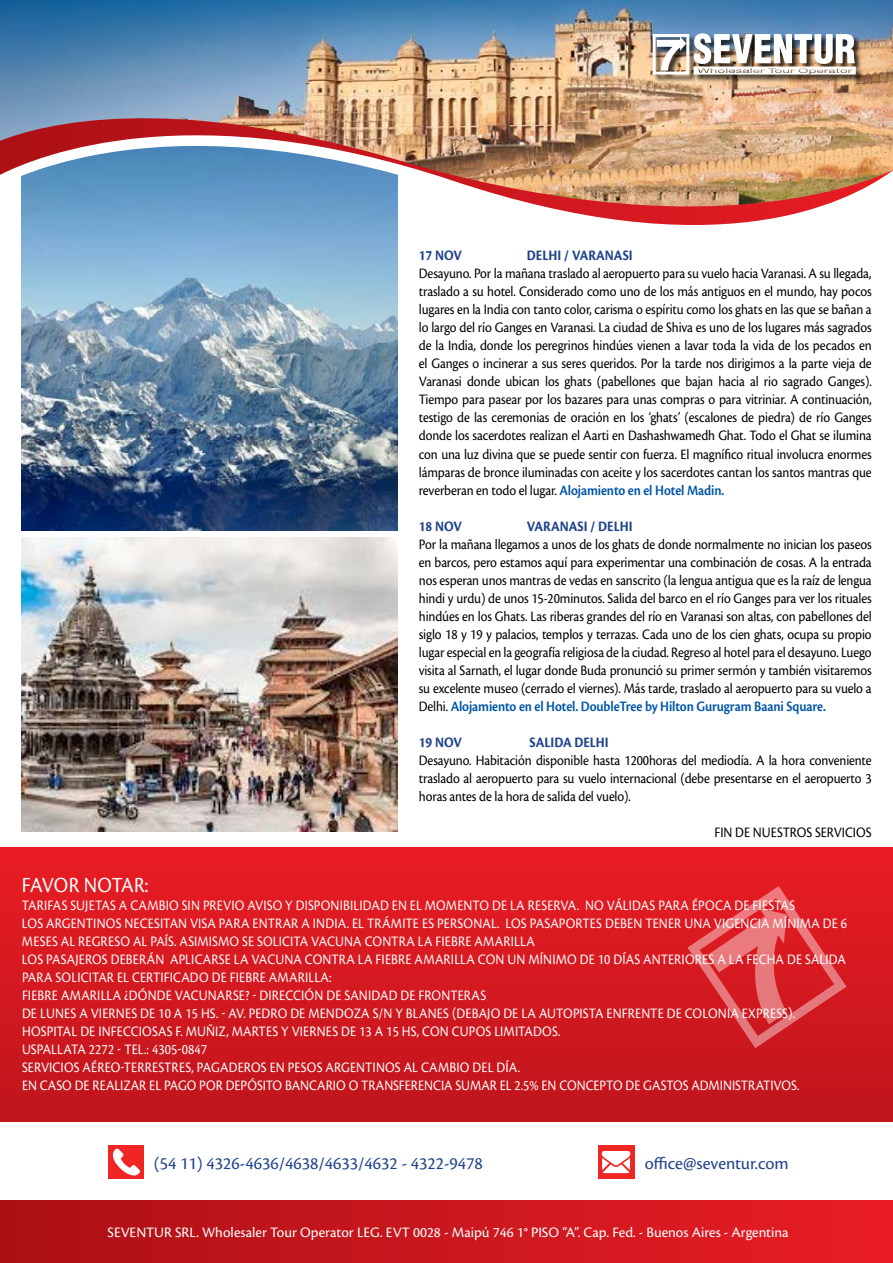
<style>
.page{position:relative;width:893px;height:1263px;background:#fff}
.page>*{position:absolute;margin:0;border:0;box-sizing:border-box;transform-origin:0 0}
.t1{font:22.5px "Cronos Pro";letter-spacing:-.02em;color:#fff;scale:.9 1}
.t2{font:18px "Cronos Pro";color:#20438b}
.t3{font:15px/18px "Cronos Pro";letter-spacing:-.01em;color:#000;text-align:justify;scale:.9 1}
.t4{font:15px/18px "Cronos Pro";letter-spacing:.01em;color:#fff;scale:.9 1}
.t5{font:15px "Cronos Pro";letter-spacing:.01em;color:#fff}
.t6{font:700 15px "Cronos Pro";color:#20438b;scale:.9 1}
.s1{font-weight:600;color:#0055a7}
</style>
<div class="page">
<img style="left:21px;top:307px;width:377px;height:223px">
<svg style="left:21px;top:267px;width:377px;height:40px;background:#94bed8"></svg>
<svg style="left:21px;top:208px;width:794px;height:59px"></svg>
<img style="left:0;top:0;width:893px;height:208px">
<div style="left:653px;top:34px;width:211px;height:49px;background:#000;opacity:.77"></div>
<div style="left:653px;top:34px;width:36px;height:41px;border:3px solid #fff"></div>
<svg style="left:657px;top:37px;width:29px;height:33px"></svg>
<img style="left:694px;top:33px;width:162px;height:42px">
<img style="left:21px;top:538px;width:377px;height:293px">
<div style="left:1px;top:847px;width:892px;height:275px;background:linear-gradient(to bottom,#ea1c24,#bf151b)"></div>
<svg style="left:687px;top:886px;width:160px;height:162px;background:#db333a"></svg>
<div style="left:1px;top:1200px;width:892px;height:63px;background:linear-gradient(to right,#ab1016,#ea1d25)"></div>
<div style="left:598px;top:1145px;width:36px;height:34px;background:#ef2623"></div>
<svg style="left:602px;top:1151px;width:28px;height:22px"></svg>
<div style="left:108px;top:1145px;width:35px;height:34px;background:#ef2623"></div>
<svg style="left:113px;top:1148px;width:27px;height:28px"></svg>
<p class="t6" style="left:419px;top:247px;width:49px">17 NOV</p>
<p class="t6" style="left:527px;top:247px;width:119px">DELHI / VARANASI</p>
<p class="t3" style="left:419px;top:265px;width:505px">Desayuno. Por la mañana traslado al aeropuerto para su vuelo hacia Varanasi. A su llegada, traslado a su hotel. Considerado como uno de los más antiguos en el mundo, hay pocos lugares en la India con tanto color, carisma o espíritu como los ghats en las que se bañan a lo largo del río Ganges en Varanasi. La ciudad de Shiva es uno de los lugares más sagrados de la India, donde los peregrinos hindúes vienen a lavar toda la vida de los pecados en el Ganges o incinerar a sus seres queridos. Por la tarde nos dirigimos a la parte vieja de Varanasi donde ubican los ghats (pabellones que bajan hacia al rio sagrado Ganges).<br>Tiempo para pasear por los bazares para unas compras o para vitriniar. A continuación, testigo de las ceremonias de oración en los ‘ghats’ (escalones de piedra) de río Ganges donde los sacerdotes realizan el Aarti en Dashashwamedh Ghat. Todo el Ghat se ilumina con una luz divina que se puede sentir con fuerza. El magnífico ritual involucra enormes lámparas de bronce iluminadas con aceite y los sacerdotes cantan los santos mantras que reverberan en todo el lugar. <span class="s1">Alojamiento en el Hotel Madin.</span></p>
<p class="t6" style="left:419px;top:517px;width:49px">18 NOV</p>
<p class="t6" style="left:527px;top:517px;width:119px">VARANASI / DELHI</p>
<p class="t3" style="left:419px;top:535px;width:505px">Por la mañana llegamos a unos de los ghats de donde normalmente no inician los paseos en barcos, pero estamos aquí para experimentar una combinación de cosas. A la entrada nos esperan unos mantras de vedas en sanscrito (la lengua antigua que es la raíz de lengua hindi y urdu) de unos 15-20minutos. Salida del barco en el río Ganges para ver los rituales hindúes en los Ghats. Las riberas grandes del río en Varanasi son altas, con pabellones del siglo 18 y 19 y palacios, templos y terrazas. Cada uno de los cien ghats, ocupa su propio lugar especial en la geografía religiosa de la ciudad. Regreso al hotel para el desayuno. Luego visita al Sarnath, el lugar donde Buda pronunció su primer sermón y también visitaremos su excelente museo (cerrado el viernes). Más tarde, traslado al aeropuerto para su vuelo a Delhi. <span class="s1">Alojamiento en el Hotel. DoubleTree by Hilton Gurugram Baani Square.</span></p>
<p class="t6" style="left:419px;top:733px;width:49px">19 NOV</p>
<p class="t6" style="left:530px;top:733px;width:89px">SALIDA DELHI</p>
<p class="t3" style="left:419px;top:751px;width:505px">Desayuno. Habitación disponible hasta 1200horas del mediodía. A la hora conveniente traslado al aeropuerto para su vuelo internacional (debe presentarse en el aeropuerto 3 horas antes de la hora de salida del vuelo).</p>
<p class="t3" style="left:714px;top:823px;width:71px">Fin de nuestr</p>
<p class="t3" style="left:797px;top:823px;width:28px">os servici</p>
<p class="t3" style="left:856px;top:823px;width:17px">os</p>
<h1 class="t1" style="left:22px;top:872px;width:142px">FAVOR NOTAR:</h1>
<p class="t4" style="left:22px;top:896px;width:16px">Tarifas</p>
<p class="t4" style="left:70px;top:896px;width:25px">sujetas</p>
<p class="t4" style="left:119px;top:896px;width:22px">a cambi</p>
<p class="t4" style="left:169px;top:896px;width:46px">o sin previ</p>
<p class="t4" style="left:235px;top:896px;width:22px">o avis</p>
<p class="t4" style="left:273px;top:896px;width:34px">o y disp</p>
<p class="t4" style="left:321px;top:896px;width:19px">onibilidad</p>
<p class="t4" style="left:392px;top:896px;width:71px">en el moment</p>
<p class="t4" style="left:479px;top:896px;width:63px">o delareserva</p>
<p class="t4" style="left:577px;top:896px;width:60px">. No válidas</p>
<p class="t4" style="left:658px;top:896px;width:10px">para</p>
<p class="t4" style="left:692px;top:896px;width:75px">época de fiestas</p>
<p class="t4" style="left:22px;top:914px;width:37px">Los argentin</p>
<p class="t4" style="left:106px;top:914px;width:30px">os necesitan</p>
<p class="t4" style="left:190px;top:914px;width:9px">visa</p>
<p class="t4" style="left:219px;top:914px;width:10px">para</p>
<p class="t4" style="left:253px;top:914px;width:10px">entrar</p>
<p class="t4" style="left:301px;top:914px;width:26px">a India</p>
<p class="t4" style="left:347px;top:914px;width:58px">. El trámite</p>
<p class="t4" style="left:422px;top:914px;width:25px">es pers</p>
<p class="t4" style="left:464px;top:914px;width:83px">onal. Los pasap</p>
<p class="t4" style="left:566px;top:914px;width:19px">ortes</p>
<p class="t4" style="left:605px;top:914px;width:9px">deben</p>
<p class="t4" style="left:645px;top:914px;width:9px">tener</p>
<p class="t4" style="left:684px;top:914px;width:42px">una vigencia</p>
<p class="t4" style="left:772px;top:914px;width:27px">mínima</p>
<p class="t4" style="left:823px;top:914px;width:28px">de 6</p>
<p class="t4" style="left:22px;top:932px;width:9px">meses</p>
<p class="t4" style="left:61px;top:932px;width:28px">al regres</p>
<p class="t4" style="left:120px;top:932px;width:84px">o al país. Asimism</p>
<p class="t4" style="left:229px;top:932px;width:56px">o se solicita</p>
<p class="t4" style="left:311px;top:932px;width:89px">vacuna contra</p>
<p class="t4" style="left:418px;top:932px;width:28px">la fiebre</p>
<p class="t4" style="left:474px;top:932px;width:10px">amarilla</p>
<p class="t4" style="left:22px;top:950px;width:36px">Los pasajer</p>
<p class="t4" style="left:92px;top:950px;width:30px">os deber</p>
<p class="t4" style="left:147px;top:950px;width:35px">án aplicarse</p>
<p class="t4" style="left:234px;top:950px;width:109px">la vacuna contra</p>
<p class="t4" style="left:358px;top:950px;width:28px">la fiebre</p>
<p class="t4" style="left:415px;top:950px;width:10px">amarilla</p>
<p class="t4" style="left:478px;top:950px;width:193px">con un mínimo de 10 días anteri</p>
<p class="t4" style="left:685px;top:950px;width:78px">ores ala fecha</p>
<p class="t4" style="left:787px;top:950px;width:29px">de salida</p>
<p class="t4" style="left:22px;top:968px;width:345px">PARA SOLICITAR EL CERTIFICADO DE FIEBRE AMARILLA:<br>FIEBRE AMARILLA ¿Dónde</p>
<p class="t4" style="left:175px;top:986px;width:46px">vacunarse</p>
<p class="t4" style="left:245px;top:986px;width:127px">? - DIRECCIÓN de Sanidad</p>
<p class="t4" style="left:400px;top:986px;width:55px">de Fronteras</p>
<p class="t4" style="left:22px;top:1004px;width:85px">Delunes a viernes</p>
<p class="t4" style="left:140px;top:1004px;width:312px">de 10 a 15 hs. - Av. Pedro de Mendoza S/N y Blanes</p>
<p class="t4" style="left:452px;top:1004px;width:14px">(debaj</p>
<p class="t4" style="left:491px;top:1004px;width:99px">o de la Autopista</p>
<p class="t4" style="left:606px;top:1004px;width:9px">enfrente</p>
<p class="t4" style="left:667px;top:1004px;width:108px">de Colonia Express</p>
<p class="t4" style="left:788px;top:1004px;width:9px">).</p>
<p class="t4" style="left:22px;top:1022px;width:29px">Hospital</p>
<p class="t4" style="left:80px;top:1022px;width:32px">de Infecci</p>
<p class="t4" style="left:142px;top:1022px;width:121px">osas F. Muñiz, Martes</p>
<p class="t4" style="left:281px;top:1022px;width:20px">y viernes</p>
<p class="t4" style="left:341px;top:1022px;width:179px">de 13 a 15 hs, con cupos limitad</p>
<p class="t4" style="left:542px;top:1022px;width:22px">os.</p>
<p class="t4" style="left:22px;top:1040px;width:9px">Uspallata</p>
<p class="t4" style="left:22px;top:1040px;width:865px;text-indent:67px">2272 - Tel.: 4305-0847<br>SERVICIOS AÉREO-TERRESTRES, PAGADEROS EN PESOS ARGENTINOS AL CAMBIO DEL DÍA.<br>EN CASO DE REALIZAR EL PAGO POR DEPÓSITO BANCARIO O TRANSFERENCIA SUMAR EL 2.5% EN CONCEPTO DE GASTOS ADMINISTRATIVOS.</p>
<p class="t2" style="left:154px;top:1153px;width:331px">(54 11) 4326-4636/4638/4633/4632 - 4322-9478</p>
<p class="t2" style="left:645px;top:1153px;width:146px">office@seventur.com</p>
<p class="t5" style="left:108px;top:1223px;width:682px">SEVENTUR SRL. Wholesaler Tour Operator LEG. EVT 0028 - Maipú 746 1° PISO “A”. Cap. Fed. - Buenos Aires - Argentina</p>
</div>
